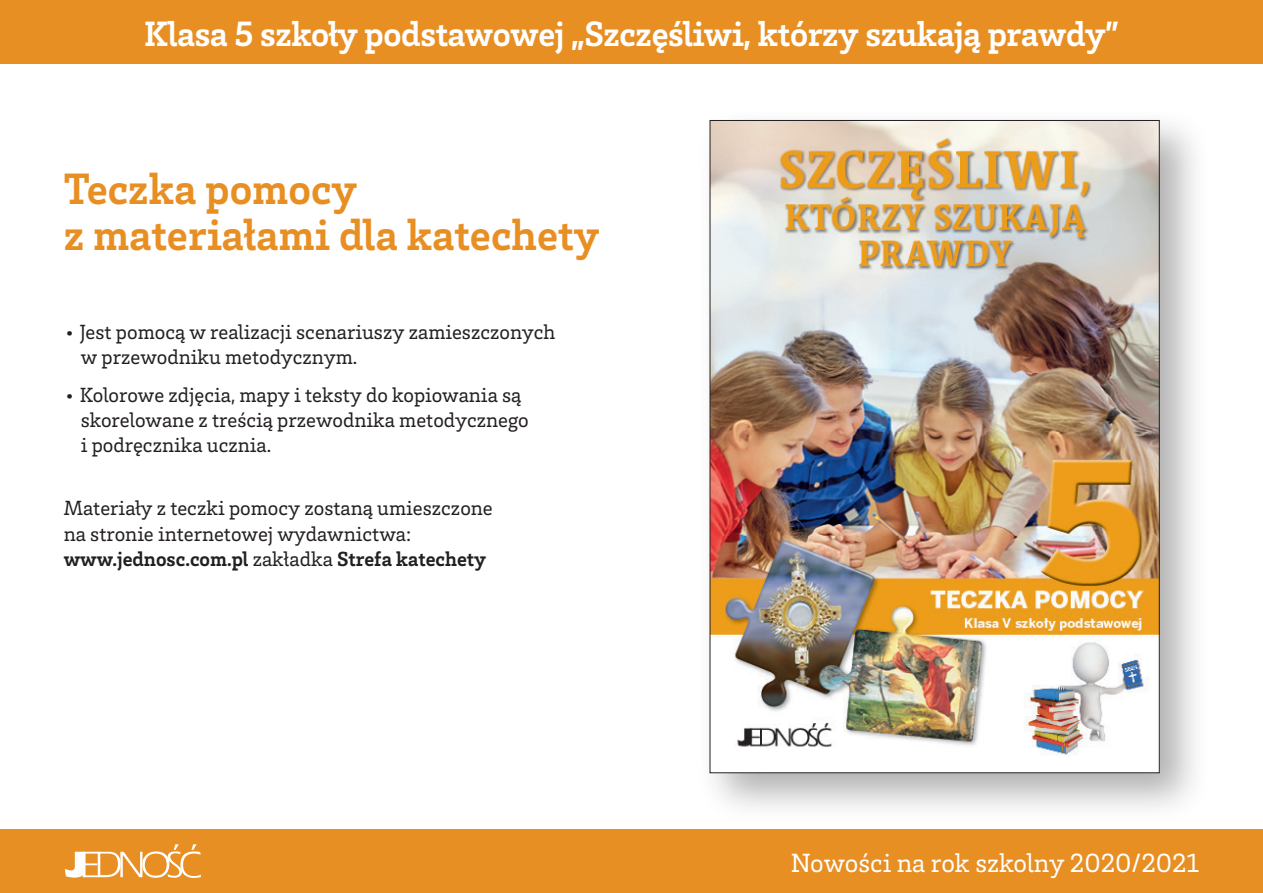
<style>
.page{position:relative;width:1263px;height:893px;background:#fff}
.page>*{position:absolute;margin:0;border:0;box-sizing:border-box;transform-origin:0 0}
.tytuł{font:700 45px/46.5px "Brix Slab";color:#e88f23}
.Tekst{font:700 36px "Brix Slab";letter-spacing:-.01em;color:#fff}
.t1{font:27px "Brix Slab";color:#fff}
.Wyliczanka{font:21px/25.2px "Brix Slab";color:#231f20}
.Tekst-2{font:21px/25.2px "Brix Slab";color:#231f20}
.t2{font:700 21px "Brix Slab";color:#231f20}
.s1{font-weight:400}
</style>
<div class="page">
<div style="left:0;top:829px;width:1263px;height:64px;background:#e88f23"></div>
<div style="left:0;top:0;width:1263px;height:64px;background:#e88f23"></div>
<div style="left:697px;top:107px;width:513px;height:717px;background:#231f20;opacity:.35"></div>
<img style="left:712px;top:122px;width:445px;height:649px">
<svg style="left:65px;top:844px;width:136px;height:34px"></svg>
<p class="Tekst" style="left:144px;top:10px;width:976px">Klasa 5 szkoły podstawowej „Szczęśliwi, którzy szukają prawdy”</p>
<p class="tytuł" style="left:64px;top:163px;width:537px">Teczka pomocy<br>z materiałami dla katechety</p>
<p class="Wyliczanka" style="left:81px;top:318px;width:476px;text-indent:-17px">• Jest pomocą w realizacji scenariuszy zamieszczonych w przewodniku metodycznym.</p>
<p class="Wyliczanka" style="left:81px;top:381px;width:450px;text-indent:-17px">• Kolorowe zdjęcia, mapy i teksty do kopiowania są skorelowane z treścią przewodnika metodycznego i podręcznika ucznia.</p>
<p class="Tekst-2" style="left:64px;top:495px;width:430px">Materiały z teczki pomocy zostaną umieszczone na stronie internetowej wydawnictwa:</p>
<p class="t2" style="left:64px;top:545px;width:424px">www.jednosc.com.pl <span class="s1">zakładka</span> Strefa katechety</p>
<p class="t1" style="left:791px;top:845px;width:410px">Nowości na rok szkolny 2020/2021</p>
</div>
